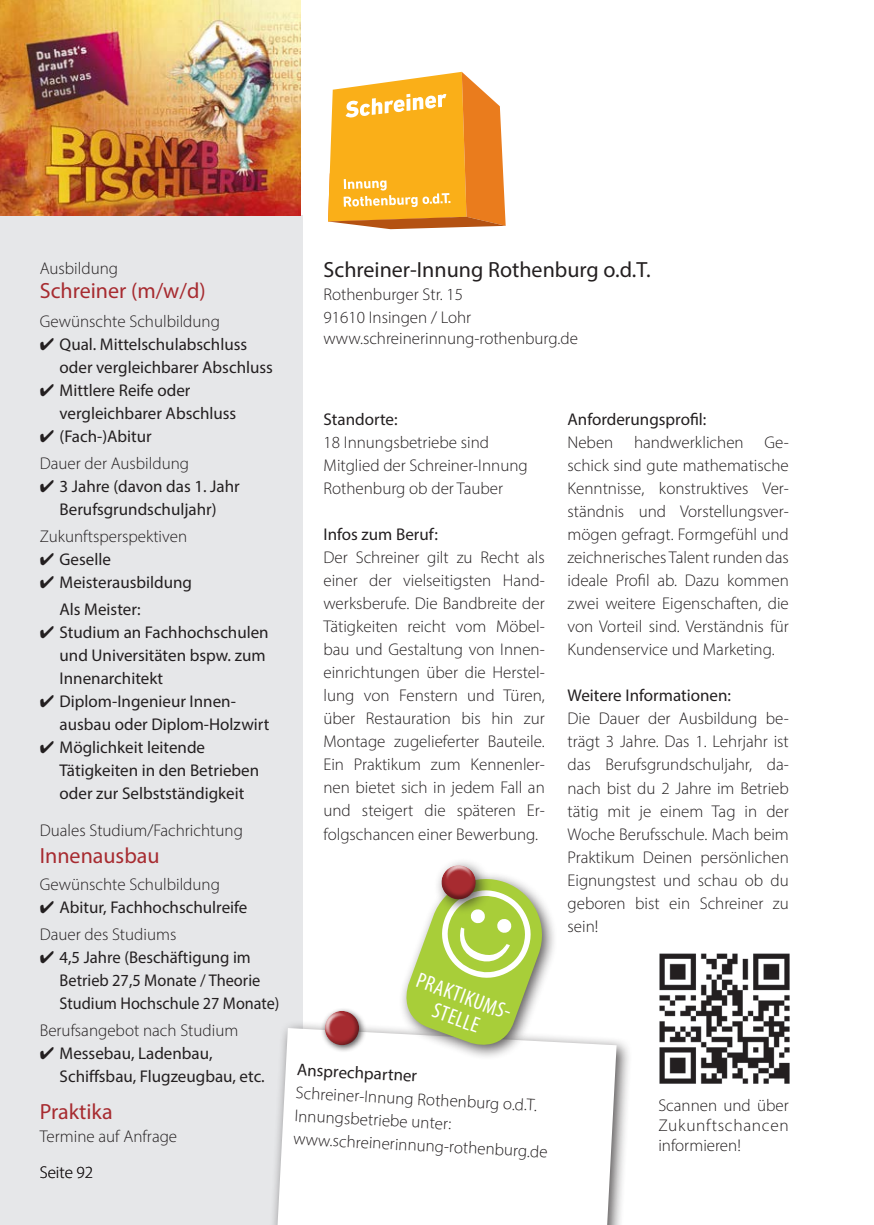
<style>
.page{position:relative;width:874px;height:1225px;background:#fff}
.page>*{position:absolute;margin:0;border:0;box-sizing:border-box;transform-origin:0 0}
.t1{font:22px "Myriad Pro";color:#a72b30}
.t2{font:22px "Myriad Pro";color:#231f20}
.t3{font:condensed 22px/23px "Myriad Pro";color:#fff;text-align:center}
.t4{font:300 17px/23px "Myriad Pro";color:#231f20;text-align:justify}
.t5{font:17px/23px "Myriad Pro";color:#231f20}
.t6{font:300 17px "Myriad Pro";letter-spacing:.04em;color:#231f20}
.t7{font:300 16px "Myriad Pro";color:#4b4c4d}
</style>
<div class="page">
<div style="left:0;top:215px;width:302px;height:1010px;background:#e6e7e9"></div>
<img style="left:659px;top:953px;width:131px;height:131px">
<div style="left:269px;top:1020px;width:363px;height:205px;background:#231f20;opacity:.75"></div>
<svg style="left:277px;top:1028px;width:339px;height:197px"></svg>
<div style="left:320px;top:1006px;width:47px;height:47px;background:#231f20;opacity:.75"></div>
<div style="left:323px;top:1010px;width:29px;height:37px;background:#fff;opacity:.75"></div>
<div style="left:324px;top:1010px;width:38px;height:38px;background:#231f20;opacity:.75"></div>
<div style="left:398px;top:871px;width:160px;height:189px;background:#231f20;opacity:.75"></div>
<svg style="left:396px;top:862px;width:153px;height:192px"></svg>
<img style="left:0;top:0;width:300px;height:215px">
<svg style="left:328px;top:72px;width:177px;height:157px;background:#f4ae3e"></svg>
<p class="t4" style="left:40px;top:256px;width:80px">Ausbildung</p>
<p class="t1" style="left:40px;top:277px;width:167px">Schreiner (m/w/d)</p>
<p class="t4" style="left:40px;top:309px;width:182px">Gewünschte Schulbildung</p>
<p class="t5" style="left:40px;top:332px;width:209px">✔ Qual. Mittelschulabschluss</p>
<p class="t5" style="left:60px;top:355px;width:215px">oder vergleichbarer Abschluss</p>
<p class="t5" style="left:60px;top:378px;width:178px;text-indent:-20px">✔ Mittlere Reife oder vergleichbarer Abschluss</p>
<p class="t5" style="left:40px;top:424px;width:114px">✔ (Fach-)Abitur</p>
<p class="t4" style="left:40px;top:451px;width:151px">Dauer der Ausbildung</p>
<p class="t5" style="left:40px;top:474px;width:201px;text-align:center">✔ 3 Jahre (davon das 1. Jahr<br>Berufsgrundschuljahr)</p>
<p class="t4" style="left:40px;top:524px;width:149px">Zukunftsperspektiven</p>
<p class="t5" style="left:40px;top:547px;width:73px">✔ Geselle</p>
<p class="t5" style="left:40px;top:570px;width:154px">✔ Meisterausbildung</p>
<p class="t5" style="left:60px;top:597px;width:82px">Als Meister:</p>
<p class="t5" style="left:60px;top:620px;width:210px;text-indent:-20px">✔ Studium an Fachhochschulen und Universitäten bspw. zum<br>Innenarchitekt</p>
<p class="t5" style="left:60px;top:689px;width:211px;text-indent:-20px">✔ Diplom-Ingenieur Innen&shy;ausbau oder Diplom-Holzwirt</p>
<p class="t5" style="left:40px;top:735px;width:167px">✔ Möglichkeit leitende</p>
<p class="t5" style="left:60px;top:758px;width:201px">Tätigkeiten in den Betrieben oder zur Selbstständigkeit</p>
<p class="t4" style="left:40px;top:818px;width:204px">Duales Studium/Fachrichtung</p>
<p class="t1" style="left:40px;top:842px;width:121px">Innenausbau</p>
<p class="t4" style="left:40px;top:872px;width:182px">Gewünschte Schulbildung</p>
<p class="t5" style="left:40px;top:895px;width:209px">✔ Abitur, Fachhochschulreife</p>
<p class="t4" style="left:40px;top:922px;width:138px">Dauer des Studiums</p>
<p class="t5" style="left:60px;top:945px;width:221px;text-indent:-20px">✔ 4,5 Jahre (Beschäftigung im<br>Betrieb 27,5 Monate / Theorie<br>Studium Hochschule 27 Monate)</p>
<p class="t4" style="left:40px;top:1018px;width:200px">Berufsangebot nach Studium</p>
<p class="t5" style="left:60px;top:1041px;width:206px;text-indent:-20px">✔ Messebau, Ladenbau,<br>Schiffsbau, Flugzeugbau, etc.</p>
<p class="t1" style="left:40px;top:1098px;width:75px">Praktika</p>
<p class="t4" style="left:40px;top:1124px;width:139px">Termine auf Anfrage</p>
<p class="t7" style="left:89px;top:1119px;width:17px">92</p>
<p class="t4" style="left:40px;top:1161px;width:55px">Seite 92</p>
<p class="t2" style="left:323px;top:256px;width:328px">Schreiner-Innung Rothenburg o.d.T.</p>
<p class="t4" style="left:323px;top:283px;width:141px">Rothenburger Str. 15</p>
<p class="t4" style="left:323px;top:306px;width:149px">91610 Insingen / Lohr</p>
<p class="t4" style="left:323px;top:326px;width:256px">www.schreinerinnung-rothenburg.de</p>
<p class="t5" style="left:323px;top:408px;width:76px">Standorte:</p>
<p class="t4" style="left:323px;top:431px;width:167px">18 Innungsbetriebe sind</p>
<p class="t4" style="left:323px;top:454px;width:206px">Mitglied der Schreiner-Innung</p>
<p class="t4" style="left:323px;top:477px;width:181px">Rothenburg ob der Tauber</p>
<p class="t5" style="left:323px;top:523px;width:116px">Infos zum Beruf:</p>
<p class="t4" style="left:323px;top:546px;width:223px">Der Schreiner gilt zu Recht als einer der vielseitigsten Hand&shy;werksberufe. Die Bandbreite der Tätigkeiten reicht vom Möbel&shy;bau und Gestaltung von Innen&shy;einrichtungen über die Herstel&shy;lung von Fenstern und Türen, über Restauration bis hin zur Montage zugelieferter Bauteile.<br>Ein Praktikum zum Kennenler&shy;nen bietet sich in jedem Fall an und steigert die späteren Er&shy;folgschancen einer Bewerbung.</p>
<p class="t3" style="left:421px;top:968px;width:100px;rotate:20deg">PRAKTIKUMS-<br>STELLE</p>
<p class="t5" style="left:297px;top:1058px;width:122px;rotate:3deg">Ansprechpartner</p>
<p class="t4" style="left:296px;top:1081px;width:243px;rotate:3deg">Schreiner-Innung Rothenburg o.d.T.</p>
<p class="t4" style="left:295px;top:1104px;width:158px;rotate:3deg">Innungsbetriebe unter:</p>
<p class="t4" style="left:294px;top:1127px;width:256px;rotate:3deg">www.schreinerinnung-rothenburg.de</p>
<p class="t5" style="left:567px;top:408px;width:140px">Anforderungsprofil:</p>
<p class="t4" style="left:567px;top:431px;width:223px">Neben handwerklichen Ge&shy;schick sind gute mathematische Kenntnisse, konstruktives Ver&shy;ständnis und Vorstellungsver&shy;mögen gefragt. Formgefühl und zeichnerisches Talent runden das ideale Profil ab. Dazu kommen zwei weitere Eigenschaften, die von Vorteil sind. Verständnis für Kundenservice und Marketing.</p>
<p class="t5" style="left:567px;top:684px;width:165px">Weitere Informationen:</p>
<p class="t4" style="left:567px;top:707px;width:223px">Die Dauer der Ausbildung be&shy;trägt 3 Jahre. Das 1. Lehrjahr ist das Berufsgrundschuljahr, da&shy;nach bist du 2 Jahre im Betrieb tätig mit je einem Tag in der Woche Berufsschule. Mach beim Praktikum Deinen persönlichen Eignungstest und schau ob du geboren bist ein Schreiner zu sein!</p>
<p class="t4" style="left:658px;top:1094px;width:132px">Scannen und über</p>
<p class="t6" style="left:658px;top:1115px;width:132px">Zukunftschancen</p>
<p class="t4" style="left:658px;top:1134px;width:84px">informieren!</p>
</div>
